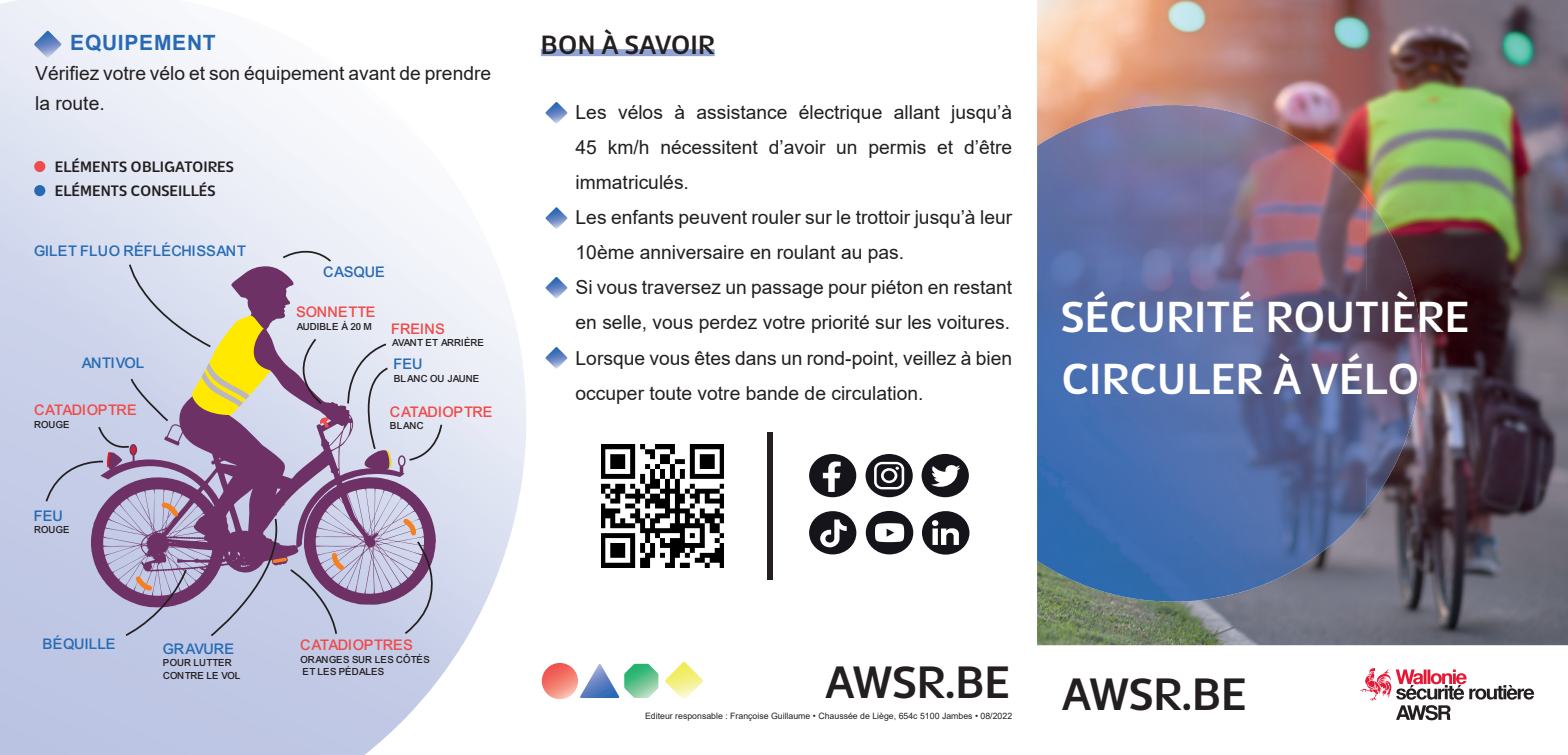
<style>
.page{position:relative;width:1568px;height:755px;background:#fff}
.page>*{position:absolute;margin:0;border:0;box-sizing:border-box;transform-origin:0 0}
.t1{font:500 42px "AWSR120";color:#231f20}
.t2{font:500 40.25px/61.4px "AWSR120";letter-spacing:.01em;color:#fff}
.t3{font:500 24.5px "AWSR120";color:#231f20}
.t4{font:700 21px "Arial";letter-spacing:.035em;color:#2869b3}
.t5{font:19.25px/35px "Arial";color:#231f20}
.t6{font:15.75px "Arial Mdm";color:#276bb4}
.t7{font:15.75px "Arial Mdm";color:#ef4d4b}
.t8{font:500 14px/24.2px "AWSR120";color:#231f20}
.t9{font:10.5px/12.2px "Arial Mdm";color:#231f20}
.t10{font:8.75px "Arial";color:#231f20}
</style>
<div class="page">
<img style="left:405px;top:203px;width:59px;height:515px">
<img style="left:521px;top:352px;width:5px;height:135px">
<img style="left:0;top:0;width:347px;height:315px">
<img style="left:1037px;top:0;width:531px;height:644px">
<img style="left:1202px;top:107px;width:164px;height:370px">
<img style="left:1037px;top:105px;width:165px;height:372px">
<img style="left:1366px;top:197px;width:55px;height:311px">
<img style="left:1091px;top:477px;width:275px;height:124px">
<img style="left:1037px;top:477px;width:55px;height:110px">
<svg style="left:542px;top:662px;width:36px;height:36px"></svg>
<svg style="left:665px;top:662px;width:38px;height:37px"></svg>
<svg style="left:580px;top:663px;width:78px;height:34px"></svg>
<div style="left:541px;top:49px;width:173px;height:7px;background:#91a3d2"></div>
<div style="left:809px;top:453px;width:47px;height:44px;background:#15141a;border-radius:50%"></div>
<svg style="left:823px;top:461px;width:17px;height:30px"></svg>
<svg style="left:865px;top:454px;width:48px;height:43px"></svg>
<div style="left:921px;top:453px;width:48px;height:44px;background:#15141a;border-radius:50%"></div>
<svg style="left:931px;top:465px;width:29px;height:22px"></svg>
<div style="left:809px;top:510px;width:47px;height:44px;background:#15141a;border-radius:50%"></div>
<svg style="left:820px;top:519px;width:26px;height:28px"></svg>
<div style="left:866px;top:510px;width:47px;height:44px;background:#15141a;border-radius:50%"></div>
<svg style="left:875px;top:523px;width:29px;height:18px"></svg>
<div style="left:922px;top:510px;width:47px;height:44px;background:#15141a;border-radius:50%"></div>
<svg style="left:932px;top:520px;width:27px;height:24px"></svg>
<img style="left:601px;top:444px;width:123px;height:123px">
<div style="left:767px;top:431px;width:6px;height:147px;background:#231f20"></div>
<div style="left:34px;top:161px;width:11px;height:11px;background:#ef4d4b;border-radius:50%"></div>
<div style="left:34px;top:185px;width:11px;height:11px;background:#2869b3;border-radius:50%"></div>
<svg style="left:45px;top:242px;width:411px;height:395px;background:#bfb7cb"></svg>
<svg style="left:1360px;top:668px;width:174px;height:51px"></svg>
<svg style="left:545px;top:102px;width:22px;height:22px"></svg>
<svg style="left:545px;top:207px;width:22px;height:22px"></svg>
<svg style="left:545px;top:277px;width:22px;height:21px"></svg>
<svg style="left:545px;top:347px;width:22px;height:21px"></svg>
<img style="left:34px;top:31px;width:27px;height:27px">
<p class="t4" style="left:70px;top:28px;width:147px">EQUIPEMENT</p>
<p class="t5" style="left:35px;top:58px;width:457px;line-height:29.8px">Vérifiez votre vélo et son équipement avant de prendre la route.</p>
<p class="t8" style="left:55px;top:155px;width:181px">ELÉMENTS OBLIGATOIRES<br>ELÉMENTS CONSEILLÉS</p>
<p class="t6" style="left:35px;top:242px;width:213px">GILET FLUO RÉFLÉCHISSANT</p>
<p class="t6" style="left:82px;top:354px;width:65px">ANTIVOL</p>
<p class="t7" style="left:35px;top:401px;width:105px">CATADIOPTRE</p>
<p class="t9" style="left:35px;top:418px;width:37px">ROUGE</p>
<p class="t6" style="left:35px;top:506px;width:31px">FEU</p>
<p class="t9" style="left:35px;top:523px;width:37px">ROUGE</p>
<p class="t6" style="left:44px;top:634px;width:74px">BÉQUILLE</p>
<p class="t6" style="left:163px;top:639px;width:73px">GRAVURE</p>
<p class="t9" style="left:163px;top:656px;width:79px">POUR LUTTER<br>CONTRE LE VOL</p>
<p class="t6" style="left:324px;top:263px;width:64px">CASQUE</p>
<p class="t7" style="left:297px;top:303px;width:81px">SONNETTE</p>
<p class="t9" style="left:297px;top:320px;width:77px">AUDIBLE À 20 M</p>
<p class="t7" style="left:392px;top:320px;width:55px">FREINS</p>
<p class="t9" style="left:392px;top:337px;width:94px">AVANT ET ARRIÈRE</p>
<p class="t6" style="left:394px;top:355px;width:31px">FEU</p>
<p class="t9" style="left:394px;top:372px;width:87px">BLANC OU JAUNE</p>
<p class="t7" style="left:390px;top:403px;width:105px">CATADIOPTRE</p>
<p class="t9" style="left:390px;top:419px;width:35px">BLANC</p>
<p class="t7" style="left:301px;top:636px;width:114px">CATADIOPTRES</p>
<p class="t9" style="left:301px;top:652px;width:131px">ORANGES SUR LES CÔTÉS<br>ET LES PÉDALES</p>
<p class="t3" style="left:541px;top:29px;width:175px">BON À SAVOIR</p>
<p class="t5" style="left:575px;top:95px;width:438px">Les vélos à assistance électrique allant jusqu’à 45 km/h nécessitent d’avoir un permis et d’être immatriculés.<br>Les enfants peuvent rouler sur le trottoir jusqu’à leur 10ème anniversaire en roulant au pas.<br>Si vous traversez un passage pour piéton en restant en selle, vous perdez votre priorité sur les voitures.<br>Lorsque vous êtes dans un rond-point, veillez à bien occuper toute votre bande de circulation.</p>
<h2 class="t2" style="left:1061px;top:286px;width:410px">SÉCURITÉ ROUTIÈRE<br>CIRCULER À VÉLO</h2>
<h1 class="t1" style="left:825px;top:654px;width:187px">AWSR.BE</h1>
<p class="t10" style="left:645px;top:709px;width:369px">Editeur responsable : Françoise Guillaume • Chaussée de Liège, 654c 5100 Jambes • 08/2022</p>
<h1 class="t1" style="left:1062px;top:666px;width:187px">AWSR.BE</h1>
</div>
